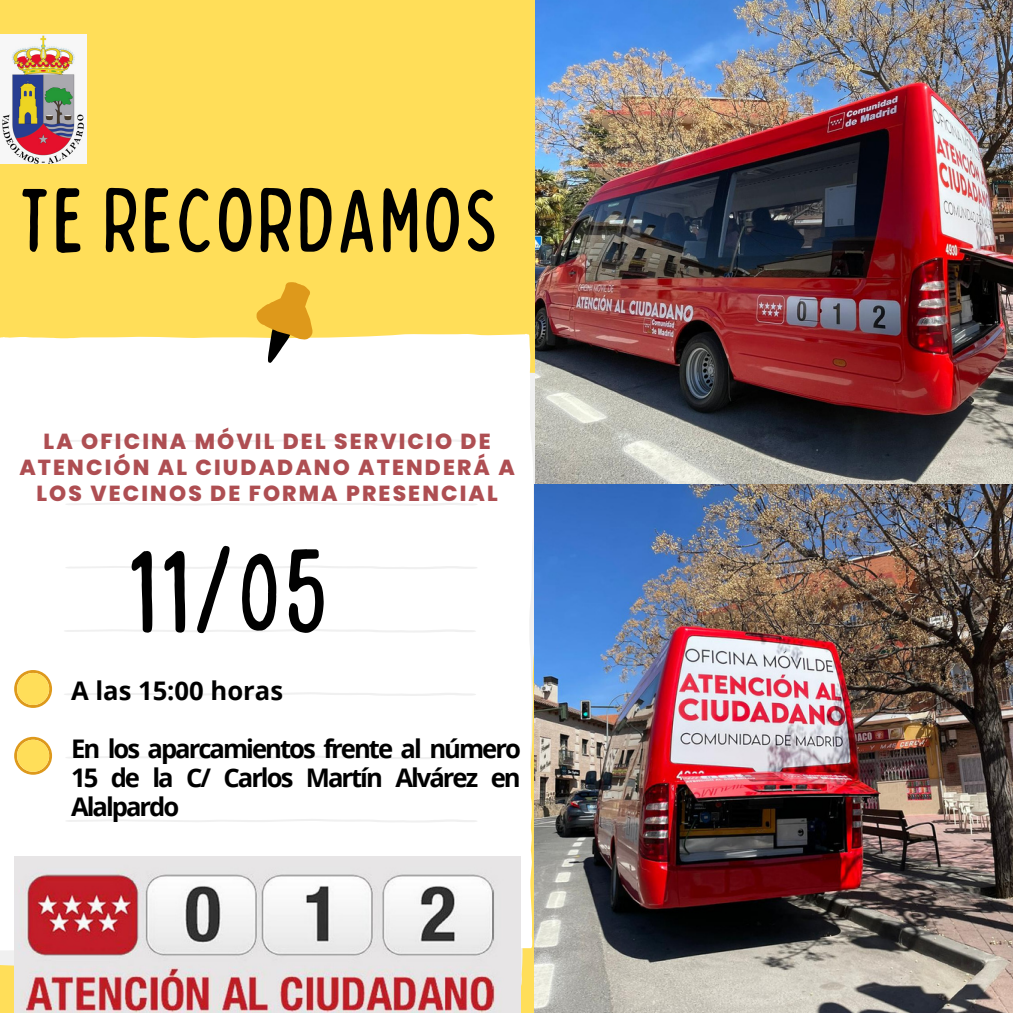
<style>
.page{position:relative;width:1013px;height:1013px;background:#fff}
.page>*{position:absolute;margin:0;border:0;box-sizing:border-box;transform-origin:0 0}
.t1{font:condensed 115.5px "Bobby Jones Soft";color:#010101}
.t2{font:condensed 90.62px "Bobby Jones Soft";letter-spacing:.02em;color:#000}
.t3{font:700 25.62px/28.9px "Open Sans";letter-spacing:-.08em;color:#000;text-align:justify}
.t4{font:700 25.62px "Open Sans";color:#000}
.t5{font:800 21.75px/26px "Poppins";letter-spacing:.1em;color:#ae4e52;text-align:center}
</style>
<div class="page">
<div style="left:0;top:0;width:1012px;height:1012px;background:#ffde59"></div>
<div style="left:0;top:333px;width:533px;height:619px;background:#fff"></div>
<svg style="left:256px;top:282px;width:57px;height:81px"></svg>
<svg style="left:14px;top:736px;width:38px;height:38px"></svg>
<div style="left:17px;top:739px;width:32px;height:32px;background:#ffde59;border-radius:50%"></div>
<svg style="left:14px;top:670px;width:38px;height:38px"></svg>
<div style="left:17px;top:673px;width:32px;height:32px;background:#ffde59;border-radius:50%"></div>
<img style="left:0;top:34px;width:86px;height:129px">
<img style="left:14px;top:856px;width:506px;height:156px">
<img style="left:536px;top:0;width:476px;height:484px">
<img style="left:534px;top:484px;width:478px;height:528px">
<p class="t2" style="left:19px;top:162px;width:483px">TE RECORDAMOS</p>
<p class="t5" style="left:19px;top:428px;width:497px">LA OFICINA MÓVIL DEL SERVICIO DE<br>ATENCIÓN AL CIUDADANO ATENDERÁ A<br>LOS VECINOS DE FORMA PRESENCIAL</p>
<p class="t1" style="left:127px;top:518px;width:203px">11/05</p>
<p class="t4" style="left:71px;top:672px;width:214px">A las 15:00 horas</p>
<p class="t3" style="left:71px;top:733px;width:451px">En los aparcamientos frente al número 15 de la C/ Carlos Martín Alvárez en Alalpardo</p>
</div>
